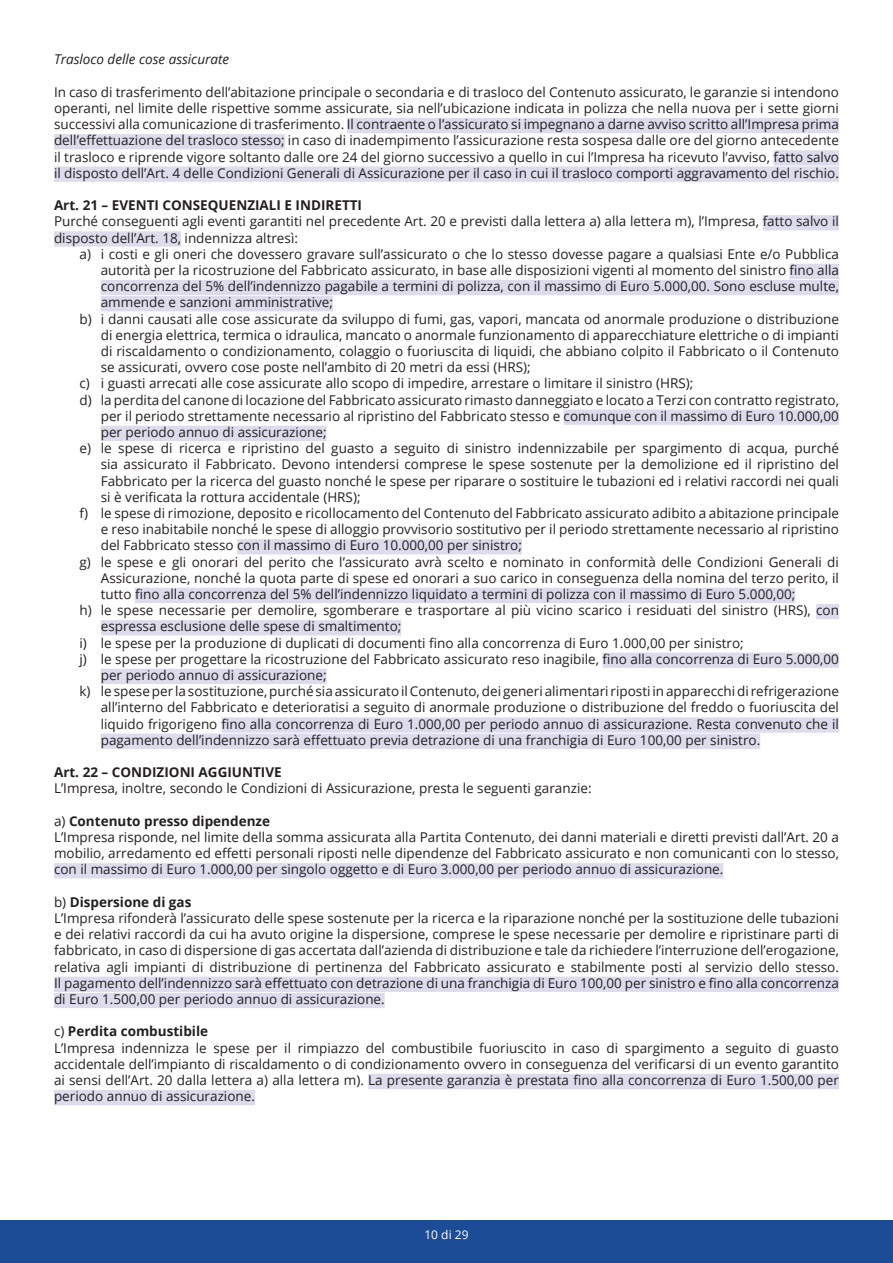
<style>
.page{position:relative;width:893px;height:1263px;background:#fff}
.page>*{position:absolute;margin:0;border:0;box-sizing:border-box;transform-origin:0 0}
.t1{font:13.5px/16.2px "Open Sans";color:#241f1f}
.t2{font:700 13.5px "Open Sans";color:#241f1f}
.t3{font:italic 13.5px "Open Sans";color:#241f1f}
.t4{font:12px "Open Sans";color:#fff}
.s1{font-weight:700}
</style>
<div class="page">
<div style="left:0;top:1220px;width:893px;height:43px;background:#1d4c96"></div>
<div style="left:347px;top:118px;width:492px;height:15px;background:#dcdcec"></div>
<div style="left:54px;top:134px;width:231px;height:15px;background:#dcdcec"></div>
<div style="left:773px;top:150px;width:66px;height:16px;background:#dcdcec"></div>
<div style="left:54px;top:166px;width:785px;height:16px;background:#dcdcec"></div>
<div style="left:763px;top:215px;width:76px;height:15px;background:#dcdcec"></div>
<div style="left:54px;top:231px;width:127px;height:16px;background:#dcdcec"></div>
<div style="left:789px;top:264px;width:50px;height:15px;background:#dcdcec"></div>
<div style="left:101px;top:280px;width:738px;height:15px;background:#dcdcec"></div>
<div style="left:101px;top:296px;width:232px;height:15px;background:#dcdcec"></div>
<div style="left:564px;top:409px;width:275px;height:16px;background:#dcdcec"></div>
<div style="left:101px;top:426px;width:226px;height:15px;background:#dcdcec"></div>
<div style="left:237px;top:539px;width:285px;height:15px;background:#dcdcec"></div>
<div style="left:135px;top:588px;width:660px;height:15px;background:#dcdcec"></div>
<div style="left:816px;top:604px;width:23px;height:15px;background:#dcdcec"></div>
<div style="left:101px;top:620px;width:300px;height:15px;background:#dcdcec"></div>
<div style="left:603px;top:652px;width:236px;height:16px;background:#dcdcec"></div>
<div style="left:101px;top:669px;width:226px;height:15px;background:#dcdcec"></div>
<div style="left:221px;top:717px;width:618px;height:16px;background:#dcdcec"></div>
<div style="left:101px;top:733px;width:659px;height:16px;background:#dcdcec"></div>
<div style="left:54px;top:863px;width:669px;height:15px;background:#dcdcec"></div>
<div style="left:54px;top:976px;width:785px;height:16px;background:#dcdcec"></div>
<div style="left:54px;top:993px;width:331px;height:15px;background:#dcdcec"></div>
<div style="left:368px;top:1074px;width:471px;height:15px;background:#dcdcec"></div>
<div style="left:54px;top:1090px;width:201px;height:15px;background:#dcdcec"></div>
<p class="t3" style="left:54px;top:50px;width:177px">Trasloco delle cose assicurate</p>
<p class="t1" style="left:54px;top:83px;width:786px;text-align:justify">In caso di trasferimento dell’abitazione principale o secondaria e di trasloco del Contenuto assicurato, le garanzie si intendono operanti, nel limite delle rispettive somme assicurate, sia nell’ubicazione indicata in polizza che nella nuova per i sette giorni successivi alla comunicazione di trasferimento. Il contraente o l’assicurato si impegnano a darne avviso scritto all’Impresa prima dell’effettuazione del trasloco stesso; in caso di inadempimento l’assicurazione resta sospesa dalle ore del giorno antecedente il trasloco e riprende vigore soltanto dalle ore 24 del giorno successivo a quello in cui l’Impresa ha ricevuto l’avviso, fatto salvo il disposto dell’Art. 4 delle Condizioni Generali di Assicurazione per il caso in cui il trasloco comporti aggravamento del rischio.</p>
<p class="t2" style="left:54px;top:196px;width:310px">Art. 21 – EVENTI CONSEQUENZIALI E INDIRETTI</p>
<p class="t1" style="left:54px;top:213px;width:786px">Purché conseguenti agli eventi garantiti nel precedente Art. 20 e previsti dalla lettera a) alla lettera m), l’Impresa, fatto salvo il disposto dell’Art. 18, indennizza altresì:</p>
<p class="t1" style="left:80px;top:245px;width:761px">a) i costi e gli oneri che dovessero gravare sull’assicurato o che lo stesso dovesse pagare a qualsiasi Ente e/o Pubblica</p>
<p class="t1" style="left:101px;top:262px;width:740px">autorità per la ricostruzione del Fabbricato assicurato, in base alle disposizioni vigenti al momento del sinistro fino alla</p>
<p class="t1" style="left:101px;top:278px;width:740px">concorrenza del 5% dell’indennizzo pagabile a termini di polizza, con il massimo di Euro 5.000,00. Sono escluse multe,</p>
<p class="t1" style="left:101px;top:294px;width:234px">ammende e sanzioni amministrative;</p>
<p class="t1" style="left:80px;top:310px;width:761px">b) i danni causati alle cose assicurate da sviluppo di fumi, gas, vapori, mancata od anormale produzione o distribuzione</p>
<p class="t1" style="left:101px;top:326px;width:740px">di energia elettrica, termica o idraulica, mancato o anormale funzionamento di apparecchiature elettriche o di impianti</p>
<p class="t1" style="left:101px;top:343px;width:740px">di riscaldamento o condizionamento, colaggio o fuoriuscita di liquidi, che abbiano colpito il Fabbricato o il Contenuto</p>
<p class="t1" style="left:101px;top:359px;width:431px">se assicurati, ovvero cose poste nell’ambito di 20 metri da essi (HRS);</p>
<p class="t1" style="left:80px;top:375px;width:615px">c) i guasti arrecati alle cose assicurate allo scopo di impedire, arrestare o limitare il sinistro (HRS);</p>
<p class="t1" style="left:80px;top:391px;width:761px">d) la perdita del canone di locazione del Fabbricato assicurato rimasto danneggiato e locato a Terzi con contratto registrato,</p>
<p class="t1" style="left:101px;top:407px;width:740px">per il periodo strettamente necessario al ripristino del Fabbricato stesso e comunque con il massimo di Euro 10.000,00</p>
<p class="t1" style="left:101px;top:424px;width:227px">per periodo annuo di assicurazione;</p>
<p class="t1" style="left:80px;top:440px;width:761px">e) le spese di ricerca e ripristino del guasto a seguito di sinistro indennizzabile per spargimento di acqua, purché</p>
<p class="t1" style="left:101px;top:456px;width:740px">sia assicurato il Fabbricato. Devono intendersi comprese le spese sostenute per la demolizione ed il ripristino del</p>
<p class="t1" style="left:101px;top:472px;width:740px">Fabbricato per la ricerca del guasto nonché le spese per riparare o sostituire le tubazioni ed i relativi raccordi nei quali</p>
<p class="t1" style="left:101px;top:488px;width:261px">si è verificata la rottura accidentale (HRS);</p>
<p class="t1" style="left:80px;top:505px;width:761px">f) le spese di rimozione, deposito e ricollocamento del Contenuto del Fabbricato assicurato adibito a abitazione principale</p>
<p class="t1" style="left:101px;top:521px;width:740px">e reso inabitabile nonché le spese di alloggio provvisorio sostitutivo per il periodo strettamente necessario al ripristino</p>
<p class="t1" style="left:101px;top:537px;width:423px">del Fabbricato stesso con il massimo di Euro 10.000,00 per sinistro;</p>
<p class="t1" style="left:80px;top:553px;width:761px">g) le spese e gli onorari del perito che l’assicurato avrà scelto e nominato in conformità delle Condizioni Generali di</p>
<p class="t1" style="left:101px;top:569px;width:740px">Assicurazione, nonché la quota parte di spese ed onorari a suo carico in conseguenza della nomina del terzo perito, il</p>
<p class="t1" style="left:101px;top:586px;width:696px">tutto fino alla concorrenza del 5% dell’indennizzo liquidato a termini di polizza con il massimo di Euro 5.000,00;</p>
<p class="t1" style="left:80px;top:602px;width:761px">h) le spese necessarie per demolire, sgomberare e trasportare al più vicino scarico i residuati del sinistro (HRS), con</p>
<p class="t1" style="left:101px;top:618px;width:302px">espressa esclusione delle spese di smaltimento;</p>
<p class="t1" style="left:80px;top:634px;width:666px">i) le spese per la produzione di duplicati di documenti fino alla concorrenza di Euro 1.000,00 per sinistro;</p>
<p class="t1" style="left:80px;top:650px;width:761px">j) le spese per progettare la ricostruzione del Fabbricato assicurato reso inagibile, fino alla concorrenza di Euro 5.000,00</p>
<p class="t1" style="left:101px;top:667px;width:227px">per periodo annuo di assicurazione;</p>
<p class="t1" style="left:80px;top:683px;width:761px">k) le spese per la sostituzione, purché sia assicurato il Contenuto, dei generi alimentari riposti in apparecchi di refrigerazione</p>
<p class="t1" style="left:101px;top:699px;width:740px">all’interno del Fabbricato e deterioratisi a seguito di anormale produzione o distribuzione del freddo o fuoriuscita del</p>
<p class="t1" style="left:101px;top:715px;width:740px">liquido frigorigeno fino alla concorrenza di Euro 1.000,00 per periodo annuo di assicurazione. Resta convenuto che il</p>
<p class="t1" style="left:101px;top:731px;width:661px">pagamento dell’indennizzo sarà effettuato previa detrazione di una franchigia di Euro 100,00 per sinistro.</p>
<p class="t2" style="left:54px;top:763px;width:229px">Art. 22 – CONDIZIONI AGGIUNTIVE</p>
<p class="t1" style="left:54px;top:780px;width:539px">L’Impresa, inoltre, secondo le Condizioni di Assicurazione, presta le seguenti garanzie:</p>
<p class="t1" style="left:54px;top:812px;width:786px">a) <span class="s1">Contenuto presso dipendenze<br></span>L’Impresa risponde, nel limite della somma assicurata alla Partita Contenuto, dei danni materiali e diretti previsti dall’Art. 20 a mobilio, arredamento ed effetti personali riposti nelle dipendenze del Fabbricato assicurato e non comunicanti con lo stesso, con il massimo di Euro 1.000,00 per singolo oggetto e di Euro 3.000,00 per periodo annuo di assicurazione.</p>
<p class="t1" style="left:54px;top:893px;width:786px">b) <span class="s1">Dispersione di gas<br></span>L’Impresa rifonderà l’assicurato delle spese sostenute per la ricerca e la riparazione nonché per la sostituzione delle tubazioni e dei relativi raccordi da cui ha avuto origine la dispersione, comprese le spese necessarie per demolire e ripristinare parti di fabbricato, in caso di dispersione di gas accertata dall’azienda di distribuzione e tale da richiedere l’interruzione dell’erogazione, relativa agli impianti di distribuzione di pertinenza del Fabbricato assicurato e stabilmente posti al servizio dello stesso.<br>Il pagamento dell’indennizzo sarà effettuato con detrazione di una franchigia di Euro 100,00 per sinistro e fino alla concorrenza di Euro 1.500,00 per periodo annuo di assicurazione.</p>
<p class="t1" style="left:54px;top:1023px;width:786px">c) <span class="s1">Perdita combustibile<br></span>L’Impresa indennizza le spese per il rimpiazzo del combustibile fuoriuscito in caso di spargimento a seguito di guasto accidentale dell’impianto di riscaldamento o di condizionamento ovvero in conseguenza del verificarsi di un evento garantito ai sensi dell’Art. 20 dalla lettera a) alla lettera m). La presente garanzia è prestata fino alla concorrenza di Euro 1.500,00 per periodo annuo di assicurazione.</p>
<p class="t4" style="left:424px;top:1227px;width:46px">10 di 29</p>
</div>
